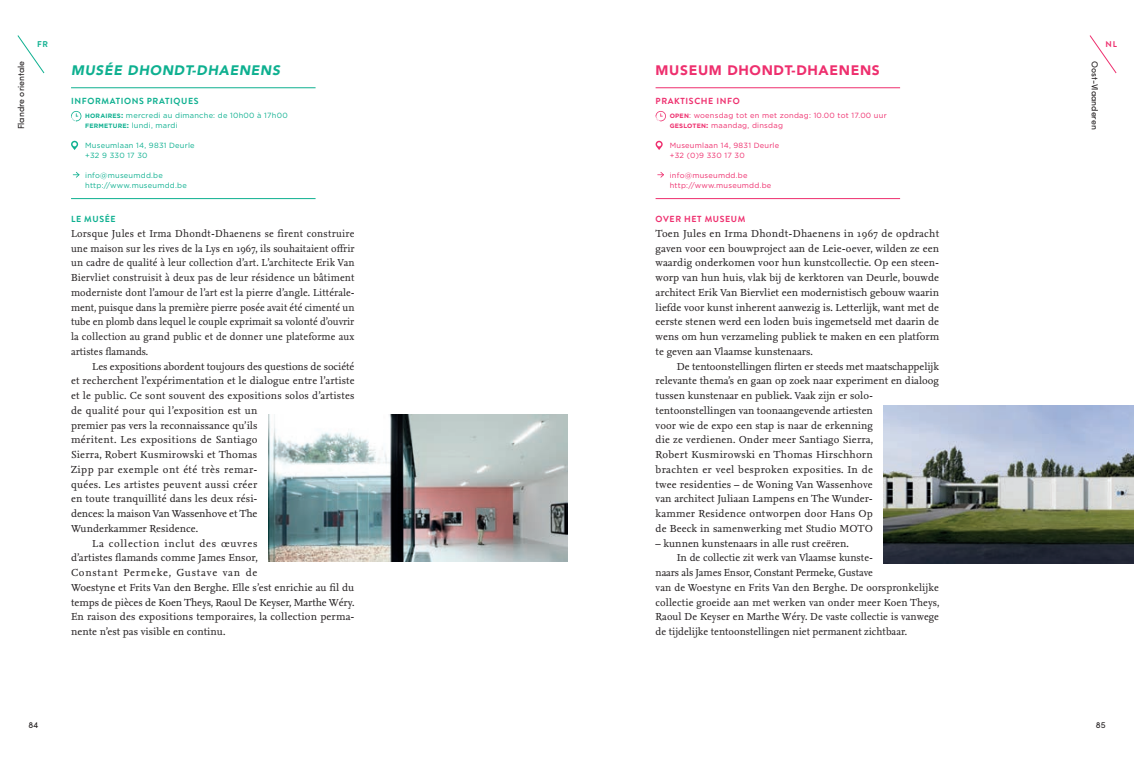
<style>
.page{position:relative;width:1134px;height:762px;background:#fff}
.page>*{position:absolute;margin:0;border:0;box-sizing:border-box;transform-origin:0 0}
.t1{font:900 13.75px "Avenir";letter-spacing:.05em;color:#ee2f6e}
.t2{font:italic 900 13.75px "Avenir";letter-spacing:.05em;color:#0eb090}
.t3{font:10.62px/14.8px "Nexus Serif";letter-spacing:.005em;color:#231f20;text-align:justify}
.t4{font:10.62px/14.8px "Nexus Serif";letter-spacing:.005em;color:#231f20;text-align:justify;scale:.96 1}
.t5{font:10.62px "Nexus Serif";letter-spacing:.025em;color:#231f20}
.t6{font:10.62px "Nexus Serif";letter-spacing:.03em;color:#231f20}
.t7{font:10.62px "Nexus Serif";letter-spacing:.035em;color:#231f20}
.t8{font:10.62px "Nexus Serif";letter-spacing:.07em;color:#231f20}
.t9{font:10.62px "Nexus Serif";letter-spacing:.06em;color:#231f20}
.t10{font:8.75px "Sofia Pro";color:#231f20}
.t11{font:700 8.75px "Brandon Grotesque";letter-spacing:.07em;color:#0eb090}
.t12{font:700 8.75px "Brandon Grotesque";letter-spacing:.07em;color:#ee2f6e}
.t13{font:700 8.38px "Brandon Grotesque";color:#0eb090}
.t14{font:700 8.38px "Brandon Grotesque";color:#ee2f6e}
.t15{font:7.5px/10px "Gotham";letter-spacing:.03em;color:#ee2f6e}
.t16{font:7.5px/10px "Gotham";letter-spacing:.03em;color:#0eb090}
.s1{font-weight:700;font-size:6.25px}
.s2{font-weight:700}
</style>
<div class="page">
<svg style="left:17px;top:35px;width:28px;height:38px"></svg>
<svg style="left:1089px;top:35px;width:28px;height:38px"></svg>
<hr style="left:71px;top:87px;width:245px;height:1px;background:#0eb090">
<hr style="left:71px;top:198px;width:245px;height:1px;background:#0eb090">
<svg style="left:71px;top:111px;width:10px;height:11px"></svg>
<svg style="left:71px;top:141px;width:7px;height:9px"></svg>
<svg style="left:73px;top:172px;width:6px;height:6px"></svg>
<hr style="left:656px;top:87px;width:244px;height:1px;background:#ee2f6e">
<hr style="left:656px;top:198px;width:244px;height:1px;background:#ee2f6e">
<svg style="left:656px;top:111px;width:10px;height:11px"></svg>
<svg style="left:656px;top:141px;width:7px;height:9px"></svg>
<svg style="left:657px;top:172px;width:7px;height:6px"></svg>
<img style="left:268px;top:414px;width:299px;height:148px">
<img style="left:883px;top:405px;width:251px;height:158px">
<p class="t13" style="left:37px;top:38px;width:12px">fr</p>
<p class="t14" style="left:1106px;top:38px;width:13px">nl</p>
<p class="t10" style="left:15px;top:129px;width:70px;rotate:-90deg">Flandre orientale</p>
<p class="t10" style="left:1101px;top:61px;width:70px;rotate:90deg">Oost-Vlaanderen</p>
<p class="t2" style="left:71px;top:58px;width:211px">MUSÉE DHONDT-DHAENENS</p>
<p class="t11" style="left:71px;top:95px;width:129px">INFORMATIONS PRATIQUES</p>
<p class="t16" style="left:85px;top:110px;width:204px"><span class="s1">HORAIRES</span><span class="s2">:</span> mercredi au dimanche: de 10h00 à 17h00<br><span class="s1">FERMETURE</span><span class="s2">:</span> lundi, mardi</p>
<p class="t16" style="left:85px;top:140px;width:111px">Museumlaan 14, 9831 Deurle +32 9 330 17 30</p>
<p class="t16" style="left:85px;top:170px;width:103px">info@museumdd.be http://www.museumdd.be</p>
<p class="t11" style="left:71px;top:213px;width:46px">LE MUSÉE</p>
<p class="t4" style="left:71px;top:226px;width:297px">Lorsque Jules et Irma Dhondt-Dhaenens se firent construire une maison sur les rives de la Lys en 1967, ils souhaitaient offrir un cadre de qualité à leur collection d’art. L’architecte Erik Van Biervliet construisit à deux pas de leur résidence un bâtiment moderniste dont l’amour de l’art est la pierre d’angle. Littérale&shy;ment, puisque dans la première pierre posée avait été cimenté un tube en plomb dans lequel le couple exprimait sa volonté d’ouvrir la collection au grand public et de donner une plateforme aux artistes flamands.</p>
<p class="t3" style="left:92px;top:358px;width:264px">Les expositions abordent toujours des questions de société</p>
<p class="t3" style="left:71px;top:373px;width:285px">et recherchent l’expérimentation et le dialogue entre l’artiste</p>
<p class="t3" style="left:71px;top:388px;width:285px">et le public. Ce sont souvent des expositions solos d’artistes</p>
<p class="t5" style="left:71px;top:403px;width:188px">de qualité pour qui l’exposition est un</p>
<p class="t3" style="left:71px;top:417px;width:188px">premier pas vers la reconnaissance qu’ils</p>
<p class="t6" style="left:71px;top:433px;width:188px">méritent. Les expositions de Santiago</p>
<p class="t3" style="left:71px;top:447px;width:188px">Sierra, Robert Kusmirowski et Thomas</p>
<p class="t7" style="left:71px;top:462px;width:188px">Zipp par exemple ont été très remar-</p>
<p class="t5" style="left:71px;top:477px;width:188px">quées. Les artistes peuvent aussi créer</p>
<p class="t3" style="left:71px;top:491px;width:188px">en toute tranquillité dans les deux rési-</p>
<p class="t3" style="left:71px;top:506px;width:188px">dences: la maison Van Wassenhove et The</p>
<p class="t3" style="left:71px;top:521px;width:129px">Wunderkammer Residence.</p>
<p class="t9" style="left:92px;top:536px;width:167px">La collection inclut des œuvres</p>
<p class="t3" style="left:71px;top:550px;width:188px">d’artistes flamands comme James Ensor,</p>
<p class="t8" style="left:71px;top:566px;width:188px">Constant Permeke, Gustave van de</p>
<p class="t3" style="left:71px;top:580px;width:285px">Woestyne et Frits Van den Berghe. Elle s’est enrichie au fil du</p>
<p class="t3" style="left:71px;top:594px;width:285px">temps de pièces de Koen Theys, Raoul De Keyser, Marthe Wéry.</p>
<p class="t3" style="left:71px;top:609px;width:285px">En raison des expositions temporaires, la collection perma-</p>
<p class="t3" style="left:71px;top:624px;width:156px">nente n’est pas visible en continu.</p>
<p class="t1" style="left:656px;top:58px;width:226px">MUSEUM DHONDT-DHAENENS</p>
<p class="t12" style="left:656px;top:95px;width:86px">PRAKTISCHE INFO</p>
<p class="t15" style="left:670px;top:110px;width:218px"><span class="s1">OPEN</span>: woensdag tot en met zondag: 10.00 tot 17.00 uur<br><span class="s1">GESLOTEN</span><span class="s2">:</span> maandag, dinsdag</p>
<p class="t15" style="left:670px;top:140px;width:111px">Museumlaan 14, 9831 Deurle +32 (0)9 330 17 30</p>
<p class="t15" style="left:670px;top:170px;width:103px">info@museumdd.be http://www.museumdd.be</p>
<p class="t12" style="left:656px;top:213px;width:91px">OVER HET MUSEUM</p>
<p class="t3" style="left:656px;top:226px;width:285px">Toen Jules en Irma Dhondt-Dhaenens in 1967 de opdracht gaven voor een bouwproject aan de Leie-oever, wilden ze een waardig onderkomen voor hun kunstcollectie. Op een steen&shy;worp van hun huis, vlak bij de kerktoren van Deurle, bouwde architect Erik Van Biervliet een modernistisch gebouw waarin liefde voor kunst inherent aanwezig is. Letterlijk, want met de eerste stenen werd een loden buis ingemetseld met daarin de wens om hun verzameling publiek te maken en een platform te geven aan Vlaamse kunstenaars.</p>
<p class="t3" style="left:656px;top:358px;width:285px;text-align:left;text-indent:21px">De tentoonstellingen flirten er steeds met maatschappelijk relevante thema’s en gaan op zoek naar experiment en dialoog tussen kunstenaar en publiek. Vaak zijn er solo&shy;tentoonstellingen van toonaangevende artiesten<br>voor wie de expo een stap is naar de erkenning<br>die ze verdienen. Onder meer Santiago Sierra,<br>Robert Kusmirowski en Thomas Hirschhorn<br>brachten er veel besproken exposities. In de<br>twee residenties – de Woning Van Wassenhove<br>van architect Juliaan Lampens en The Wunder-<br>kammer Residence ontworpen door Hans Op<br>de Beeck in samenwerking met Studio MOTO</p>
<p class="t3" style="left:656px;top:535px;width:195px">– kunnen kunstenaars in alle rust creëren.</p>
<p class="t3" style="left:677px;top:550px;width:198px">In de collectie zit werk van Vlaamse kunste-</p>
<p class="t3" style="left:656px;top:565px;width:219px">naars als James Ensor, Constant Permeke, Gustave</p>
<p class="t3" style="left:656px;top:580px;width:285px">van de Woestyne en Frits Van den Berghe. De oorspronkelijke</p>
<p class="t3" style="left:656px;top:594px;width:285px">collectie groeide aan met werken van onder meer Koen Theys,</p>
<p class="t3" style="left:656px;top:609px;width:285px">Raoul De Keyser en Marthe Wéry. De vaste collectie is vanwege</p>
<p class="t3" style="left:656px;top:624px;width:253px">de tijdelijke tentoonstellingen niet permanent zichtbaar.</p>
<p class="t10" style="left:28px;top:718px;width:12px">84</p>
<p class="t10" style="left:1096px;top:718px;width:11px">85</p>
</div>
